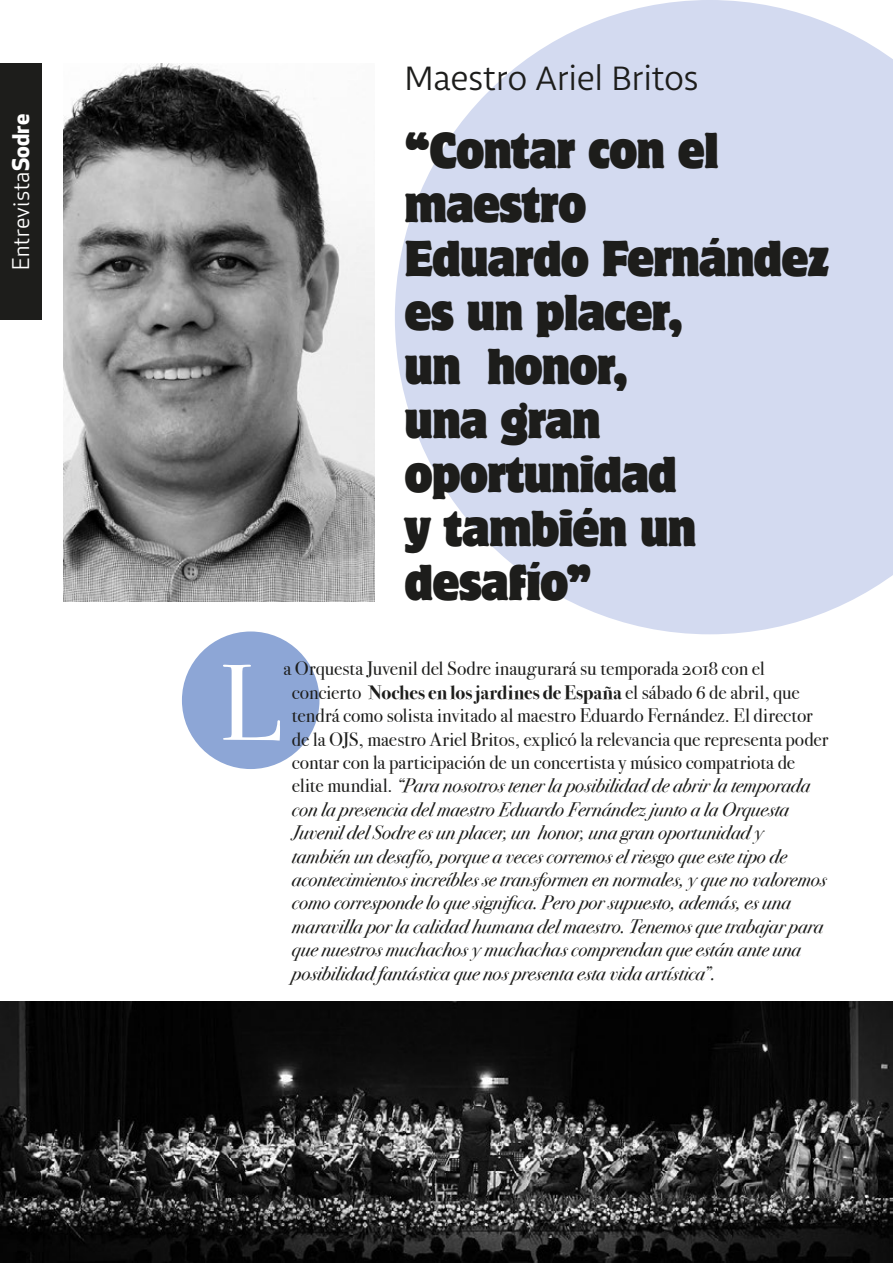
<style>
.page{position:relative;width:893px;height:1263px;background:#fff}
.page>*{position:absolute;margin:0;border:0;box-sizing:border-box;transform-origin:0 0}
.t1{font:108px "Bodoni Svty Two OSITCTT";color:#fff}
.t2{font:semi-condensed 45px/54px "Motter Corpus Std";letter-spacing:-.025em;color:#1d1d1b}
.t3{font:36px "Libertad";letter-spacing:-.015em;color:#1d1d1b}
.t4{font:22.5px "Apex New";color:#fff}
.t5{font:italic 19.5px/23.4px "Bodoni Svty Two OSITCTT";color:#1d1d1b}
.s1{font-weight:700}
.s2{font-style:normal}
.s3{font-weight:700;font-style:normal}
</style>
<div class="page">
<svg style="left:395px;top:0;width:498px;height:634px;fill:#d3daf0"></svg>
<div style="left:182px;top:631px;width:137px;height:138px;background:#8da6d6;border-radius:50%"></div>
<div style="left:0;top:64px;width:41px;height:256px;background:#1d1d1b"></div>
<img style="left:64px;top:64px;width:311px;height:538px">
<img style="left:0;top:1002px;width:893px;height:261px">
<p class="t4" style="left:7px;top:270px;width:157px;rotate:-90deg">Entrevista<span class="s1">Sodre</span></p>
<h3 class="t3" style="left:405px;top:56px;width:295px">Maestro Ariel Britos</h3>
<h2 class="t2" style="left:405px;top:124px;width:426px">“Contar con el maestro<br>Eduardo Fernández es un placer,<br>un honor,<br>una gran oportunidad<br>y también un desafío”</h2>
<h1 class="t1" style="left:220px;top:639px;width:62px">L</h1>
<p class="t5" style="left:292px;top:657px;width:538px;text-indent:-9px"><span class="s2">a Orquesta Juvenil del Sodre inaugurará su temporada 2018 con el concierto</span> <span class="s3">Noches en los jardines de España</span> <span class="s2">el sábado 6 de abril, que tendrá como solista invitado al maestro Eduardo Fernández. El director de la OJS, maestro Ariel Britos, explicó la relevancia que representa poder contar con la participación de un concertista y músico compatriota de elite mundial.</span> “Para nosotros tener la posibilidad de abrir la temporada con la presencia del maestro Eduardo Fernández junto a la Orquesta Juvenil del Sodre es un placer, un honor, una gran oportunidad y<br>también un desafío, porque a veces corremos el riesgo que este tipo de acontecimientos increíbles se transformen en normales, y que no valoremos como corresponde lo que significa. Pero por supuesto, además, es una maravilla por la calidad humana del maestro. Tenemos que trabajar para que nuestros muchachos y muchachas comprendan que están ante una posibilidad fantástica que nos presenta esta vida artística”.</p>
</div>
